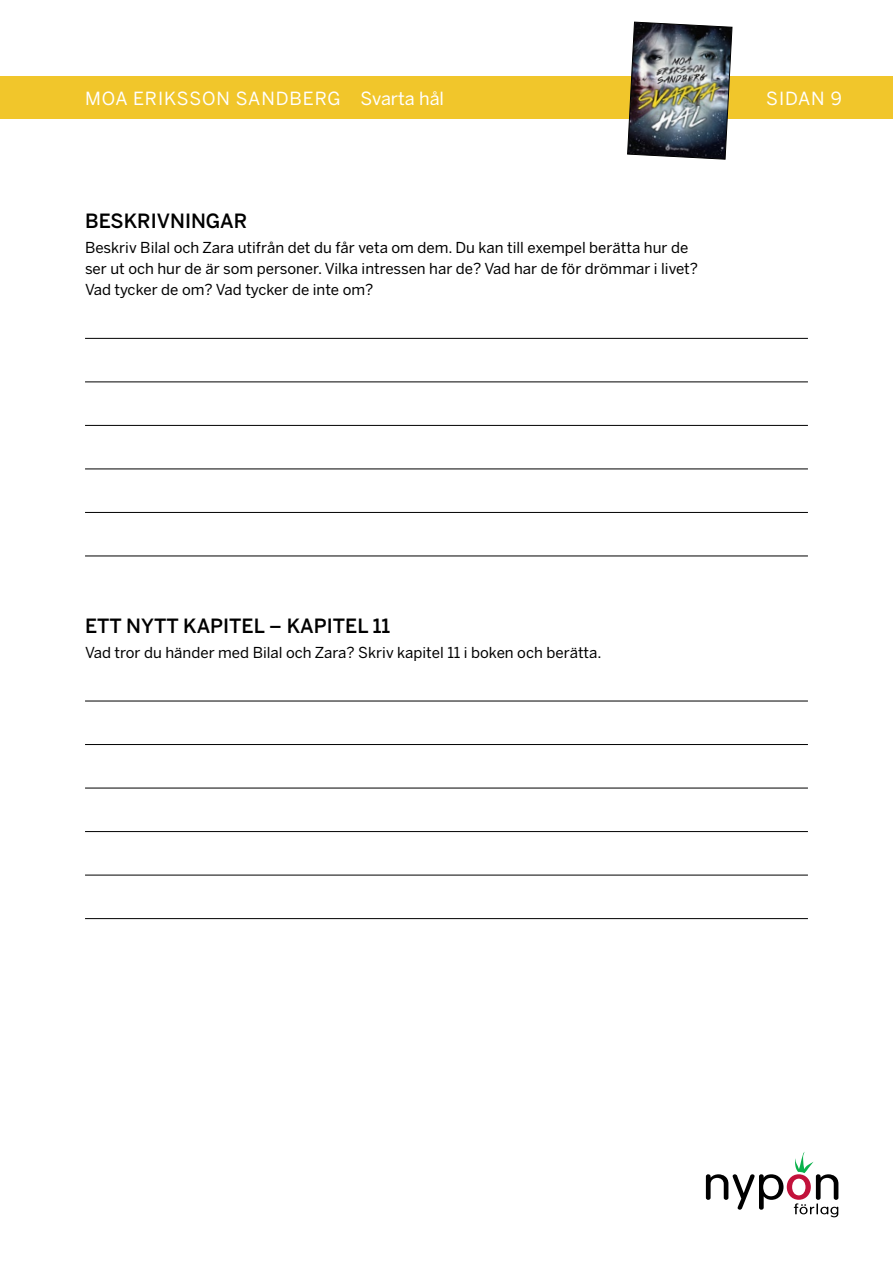
<style>
.page{position:relative;width:893px;height:1263px;background:#fff}
.page>*{position:absolute;margin:0;border:0;box-sizing:border-box;transform-origin:0 0}
.t1{font:500 19.5px "Benton Sans";color:#000}
.t2{font:18px "Benton Sans";letter-spacing:.04em;color:#fff}
.t3{font:15px/21px "Benton Sans";color:#000}
</style>
<div class="page">
<div style="left:0;top:77px;width:893px;height:42px;background:#f1c62b"></div>
<img style="left:627px;top:21px;width:106px;height:139px">
<svg style="left:706px;top:1152px;width:132px;height:65px"></svg>
<hr style="left:85px;top:338px;width:723px;height:1px;background:#000">
<hr style="left:85px;top:381px;width:723px;height:1px;background:#000">
<hr style="left:85px;top:425px;width:723px;height:1px;background:#000">
<hr style="left:85px;top:468px;width:723px;height:1px;background:#000">
<hr style="left:85px;top:512px;width:723px;height:1px;background:#000">
<hr style="left:85px;top:556px;width:723px;height:1px;background:#000">
<hr style="left:85px;top:701px;width:723px;height:1px;background:#000">
<hr style="left:85px;top:744px;width:723px;height:1px;background:#000">
<hr style="left:85px;top:788px;width:723px;height:1px;background:#000">
<hr style="left:85px;top:831px;width:723px;height:1px;background:#000">
<hr style="left:85px;top:875px;width:723px;height:1px;background:#000">
<hr style="left:85px;top:918px;width:723px;height:1px;background:#000">
<p class="t2" style="left:85px;top:88px;width:361px">MOA ERIKSSON SANDBERG Svarta hål</p>
<p class="t2" style="left:766px;top:88px;width:77px">SIDAN 9</p>
<h1 class="t1" style="left:85px;top:210px;width:164px">BESKRIVNINGAR</h1>
<p class="t3" style="left:85px;top:238px;width:615px">Beskriv Bilal och Zara utifrån det du får veta om dem. Du kan till exempel berätta hur de ser ut och hur de är som personer. Vilka intressen har de? Vad har de för drömmar i livet?<br>Vad tycker de om? Vad tycker de inte om?</p>
<h1 class="t1" style="left:85px;top:614px;width:307px">ETT NYTT KAPITEL – KAPITEL 11</h1>
<p class="t3" style="left:85px;top:642px;width:518px">Vad tror du händer med Bilal och Zara? Skriv kapitel 11 i boken och berätta.</p>
</div>
